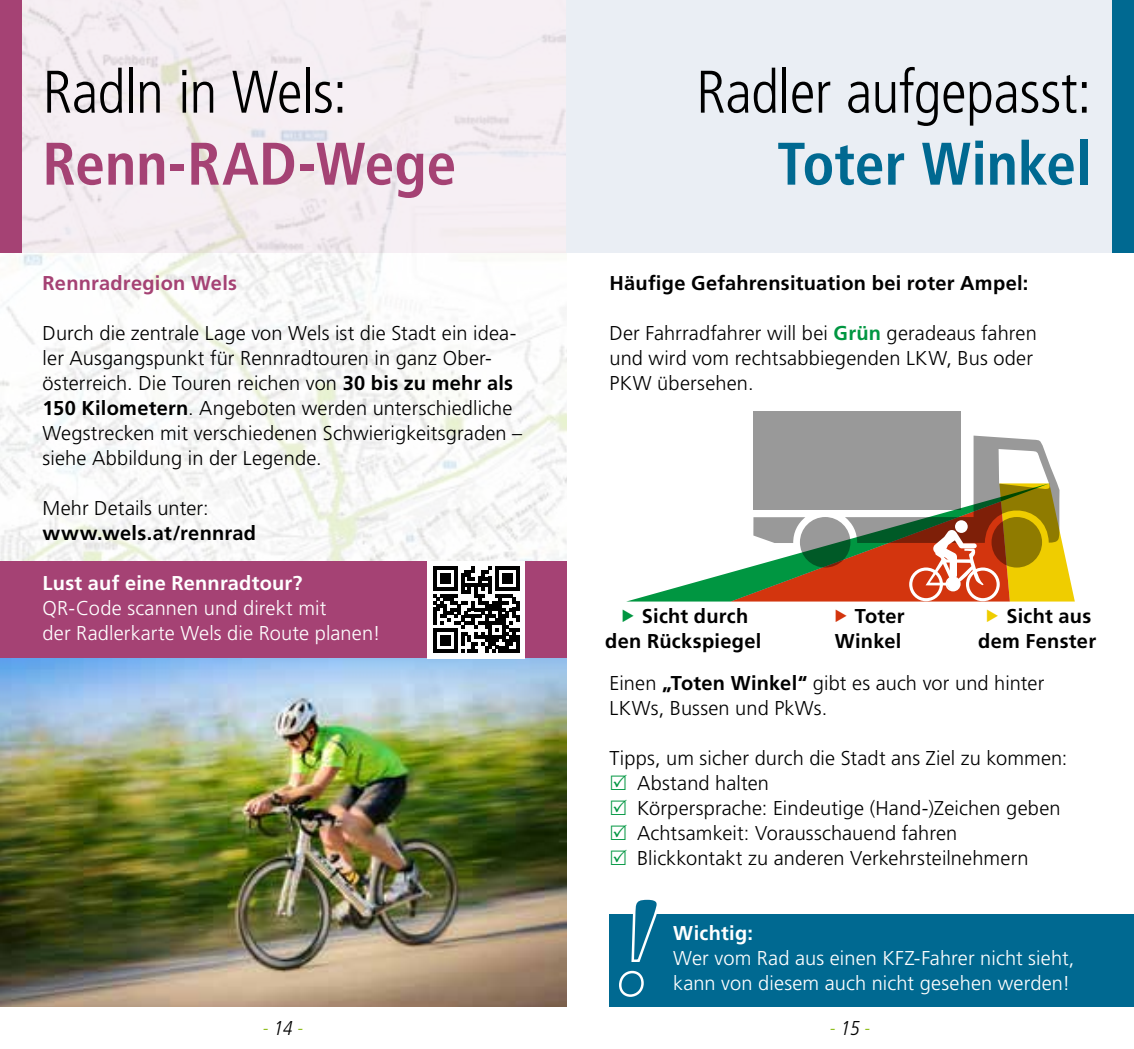
<style>
.page{position:relative;width:1134px;height:1049px;background:#fff}
.page>*{position:absolute;margin:0;border:0;box-sizing:border-box;transform-origin:0 0}
.t1{font:300 condensed 60px "Frutiger LT Std";letter-spacing:-.01em;color:#000}
.t2{font:700 condensed 60px "Frutiger LT Std";color:#a54274}
.t3{font:700 condensed 60px "Frutiger LT Std";letter-spacing:-.005em;color:#006991}
.t4{font:300 20px/25px "Frutiger LT Std";letter-spacing:.005em;color:#000}
.t5{font:300 20px/25px "Frutiger LT Std";letter-spacing:.005em;color:#fff}
.t6{font:700 20px/25px "Frutiger LT Std";letter-spacing:.015em;color:#000;text-align:right}
.t7{font:700 20px "Frutiger LT Std";letter-spacing:.015em;color:#fff}
.t8{font:700 20px "Frutiger LT Std";letter-spacing:.01em;color:#a54274}
.t9{font:italic 300 condensed 20px "Frutiger LT Std";color:#90bf21}
.s1{font-weight:700}
.s2{font-weight:700;color:#009641}
.s3{color:#000}
</style>
<div class="page">
<img style="left:0;top:0;width:567px;height:561px">
<div style="left:0;top:561px;width:567px;height:97px;background:#a54274"></div>
<div style="left:0;top:0;width:21px;height:252px;background:#a54274"></div>
<img style="left:0;top:658px;width:567px;height:348px">
<div style="left:567px;top:0;width:567px;height:252px;background:#eaeef4"></div>
<div style="left:1113px;top:0;width:21px;height:252px;background:#006991"></div>
<div style="left:609px;top:914px;width:525px;height:92px;background:#006991"></div>
<div style="left:753px;top:411px;width:207px;height:99px;background:#999"></div>
<svg style="left:628px;top:572px;width:103px;height:29px"></svg>
<svg style="left:731px;top:436px;width:344px;height:165px"></svg>
<svg style="left:619px;top:899px;width:38px;height:98px"></svg>
<div style="left:427px;top:561px;width:98px;height:97px;background:#fff"></div>
<svg style="left:433px;top:566px;width:86px;height:86px"></svg>
<h1 class="t1" style="left:43px;top:58px;width:306px">Radln in Wels:</h1>
<h1 class="t2" style="left:43px;top:128px;width:415px">Renn-RAD-Wege</h1>
<p class="t8" style="left:43px;top:271px;width:196px">Rennradregion Wels</p>
<p class="t4" style="left:43px;top:321px;width:481px">Durch die zentrale Lage von Wels ist die Stadt ein idea&shy;ler Ausgangspunkt für Rennradtouren in ganz Ober&shy;österreich. Die Touren reichen von <span class="s1">30 bis zu mehr als 150 Kilometern</span>. Angeboten werden unterschiedliche Wegstrecken mit verschiedenen Schwierigkeitsgraden – siehe Abbildung in der Legende.</p>
<p class="t4" style="left:43px;top:496px;width:168px">Mehr Details unter:</p>
<p class="t6" style="left:43px;top:521px;width:215px">www.wels.at/rennrad</p>
<p class="t7" style="left:43px;top:571px;width:261px">Lust auf eine Rennradtour?</p>
<p class="t5" style="left:43px;top:596px;width:339px">QR-Code scannen und direkt mit<br>der Radlerkarte Wels die Route planen!</p>
<h1 class="t1" style="left:696px;top:58px;width:397px">Radler aufgepasst:</h1>
<h1 class="t3" style="left:777px;top:128px;width:316px">Toter Winkel</h1>
<p class="t6" style="left:609px;top:271px;width:420px">Häufige Gefahrensituation bei roter Ampel:</p>
<p class="t4" style="left:609px;top:321px;width:429px">Der Fahrradfahrer will bei <span class="s2">Grün</span> geradeaus fahren und wird vom rechtsabbiegenden LKW, Bus oder<br>PKW übersehen.</p>
<p class="t6" style="left:605px;top:604px;width:158px;text-align:left;text-indent:37px">Sicht durch den Rückspiegel</p>
<p class="t6" style="left:835px;top:604px;width:71px">Toter<br>Winkel</p>
<p class="t6" style="left:978px;top:604px;width:120px">Sicht aus dem Fenster</p>
<p class="t4" style="left:609px;top:671px;width:436px">Einen <span class="s1">„Toten Winkel“</span> gibt es auch vor und hinter<br>LKWs, Bussen und PkWs.</p>
<p class="t4" style="left:637px;top:746px;width:432px;text-indent:-28px">Tipps, um sicher durch die Stadt ans Ziel zu kommen:<br>Abstand halten<br>Körpersprache: Eindeutige (Hand-)Zeichen geben Achtsamkeit: Vorausschauend fahren Blickkontakt zu anderen Verkehrsteilnehmern</p>
<p class="t7" style="left:673px;top:921px;width:81px">Wichtig:</p>
<p class="t5" style="left:673px;top:946px;width:403px">Wer vom Rad aus einen KFZ-Fahrer nicht sieht, kann von diesem auch nicht gesehen werden!</p>
<p class="t9" style="left:263px;top:1017px;width:42px">- <span class="s3">14</span> -</p>
<p class="t9" style="left:830px;top:1017px;width:42px">- <span class="s3">15</span> -</p>
</div>
